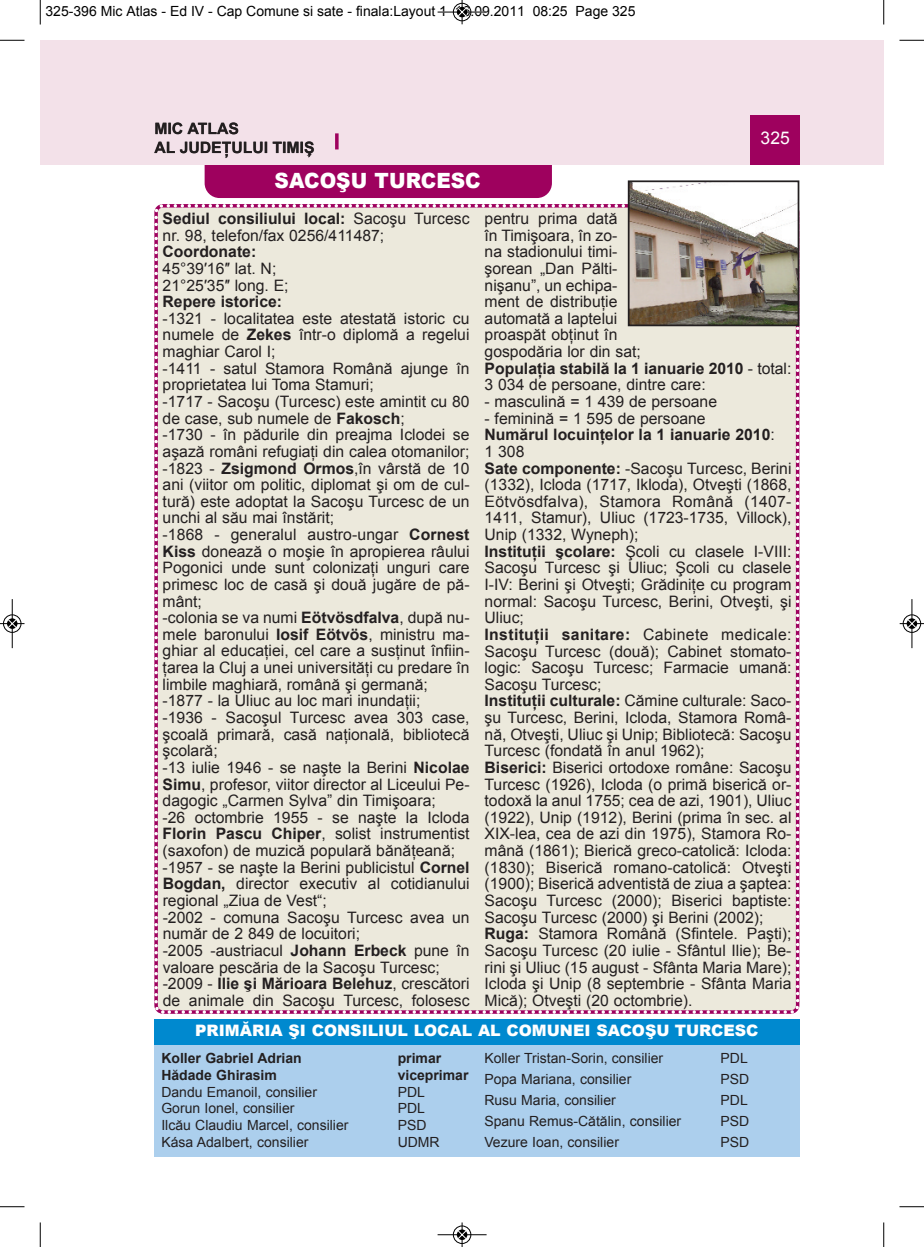
<style>
.page{position:relative;width:924px;height:1247px;background:#fff}
.page>*{position:absolute;margin:0;border:0;box-sizing:border-box;transform-origin:0 0}
.t1{font:900 21px "Arial";color:#fff;scale:.95 1}
.t2{font:17.5px "Arial";color:#fff}
.t3{font:15.75px/16.6px "Arial";color:#231f20}
.t4{font:700 15.75px/18.9px "Arial";color:#231f20}
.t5{font:900 15.75px "Arial";color:#fff}
.t6{font:14px "Arial";color:#231f20}
.t7{font:14px "Arial";color:#000}
.t8{font:700 14px "Arial";color:#231f20}
.s1{font-weight:700}
</style>
<div class="page">
<div style="left:205px;top:135px;width:347px;height:63px;background:#9e015e;border-radius:15px"></div>
<div style="left:40px;top:40px;width:844px;height:124px;background:#f3e1e9"></div>
<div style="left:750px;top:115px;width:50px;height:49px;background:#9e015e"></div>
<svg style="left:335px;top:133px;width:4px;height:16px"></svg>
<div style="left:154px;top:201px;width:646px;height:813px;background:#ece9dc"></div>
<svg style="left:161px;top:1010px;width:4px;height:3px"></svg>
<div style="left:154px;top:1045px;width:645px;height:111px;background:#accfed"></div>
<div style="left:154px;top:1018px;width:645px;height:26px;background:#0089cf"></div>
<img style="left:631px;top:183px;width:165px;height:140px">
<div style="left:628px;top:180px;width:171px;height:146px;border:2px solid #231f20"></div>
<svg style="left:155px;top:123px;width:83px;height:11px"></svg>
<svg style="left:154px;top:142px;width:160px;height:15px"></svg>
<svg style="left:40px;top:0;width:1px;height:24px"></svg>
<svg style="left:0;top:40px;width:24px;height:1px"></svg>
<svg style="left:883px;top:0;width:1px;height:24px"></svg>
<svg style="left:899px;top:40px;width:25px;height:1px"></svg>
<svg style="left:40px;top:1222px;width:1px;height:24px"></svg>
<svg style="left:0;top:1206px;width:24px;height:1px"></svg>
<svg style="left:883px;top:1222px;width:1px;height:24px"></svg>
<svg style="left:899px;top:1206px;width:25px;height:1px"></svg>
<hr style="left:438px;top:12px;width:48px;height:1px;background:#000">
<div style="left:453px;top:3px;width:18px;height:18px;border:1px solid #000;border-radius:50%"></div>
<svg style="left:458px;top:0;width:8px;height:24px"></svg>
<hr style="left:438px;top:1234px;width:48px;height:1px;background:#000">
<div style="left:453px;top:1225px;width:18px;height:18px;border:1px solid #000;border-radius:50%"></div>
<svg style="left:458px;top:1222px;width:8px;height:24px"></svg>
<div style="left:3px;top:614px;width:19px;height:19px;border:1px solid #fff;border-radius:50%"></div>
<hr style="left:12px;top:599px;width:1px;height:49px;background:#000">
<div style="left:3px;top:614px;width:18px;height:18px;border:1px solid #000;border-radius:50%"></div>
<svg style="left:0;top:619px;width:24px;height:9px"></svg>
<div style="left:902px;top:614px;width:19px;height:19px;border:1px solid #fff;border-radius:50%"></div>
<hr style="left:911px;top:599px;width:1px;height:49px;background:#000">
<div style="left:903px;top:614px;width:18px;height:18px;border:1px solid #000;border-radius:50%"></div>
<svg style="left:900px;top:619px;width:24px;height:9px"></svg>
<p class="t7" style="left:46px;top:3px;width:591px">325-396 Mic Atlas - Ed IV - Cap Comune si sate - finala:Layout 1 16.09.2011 08:25 Page 325</p>
<p class="t4" style="left:154px;top:119px;width:162px">MIC ATLAS<br>AL JUDEŢULUI TIMIŞ</p>
<h1 class="t1" style="left:275px;top:165px;width:218px">SACOŞU TURCESC</h1>
<p class="t2" style="left:760px;top:128px;width:31px">325</p>
<p class="t3" style="left:163px;top:210px;width:308px"><span class="s1">Sediul consiliului local:</span> Sacoşu Turcesc nr. 98, telefon/fax 0256/411487;</p>
<p class="t4" style="left:163px;top:242px;width:95px">Coordonate:</p>
<p class="t3" style="left:163px;top:260px;width:128px">45°39′16″ lat. N;<br>21°25′35″ long. E;</p>
<p class="t4" style="left:163px;top:292px;width:121px">Repere istorice:</p>
<p class="t3" style="left:163px;top:310px;width:309px">-1321 - localitatea este atestată istoric cu numele de <span class="s1">Zekes</span> într-o diplomă a regelui maghiar Carol I;<br>-1411 - satul Stamora Română ajunge în proprietatea lui Toma Stamuri;<br>-1717 - Sacoşu (Turcesc) este amintit cu 80 de case, sub numele de <span class="s1">Fakosch</span>;<br>-1730 - în pădurile din preajma Iclodei se aşază români refugiaţi din calea otomanilor; -1823 - <span class="s1">Zsigmond Ormos</span>,în vârstă de 10 ani (viitor om politic, diplomat şi om de cul&shy;tură) este adoptat la Sacoşu Turcesc de un unchi al său mai înstărit;<br>-1868 - generalul austro-ungar <span class="s1">Cornest Kiss</span> donează o moşie în apropierea râului Pogonici unde sunt colonizaţi unguri care primesc loc de casă şi două jugăre de pă&shy;mânt;<br>-colonia se va numi <span class="s1">Eötvösdfalva</span>, după nu&shy;mele baronului <span class="s1">Iosif Eötvös</span>, ministru ma&shy;ghiar al educaţiei, cel care a susţinut înfiin&shy;ţarea la Cluj a unei universităţi cu predare în limbile maghiară, română şi germană; -1877 - la Uliuc au loc mari inundaţii;<br>-1936 - Sacoşul Turcesc avea 303 case, şcoală primară, casă naţională, bibliotecă şcolară;<br>-13 iulie 1946 - se naşte la Berini <span class="s1">Nicolae Simu</span>, profesor, viitor director al Liceului Pe&shy;dagogic „Carmen Sylva” din Timişoara;<br>-26 octombrie 1955 - se naşte la Icloda <span class="s1">Florin Pascu Chiper</span>, solist instrumentist (saxofon) de muzică populară bănăţeană; -1957 - se naşte la Berini publicistul <span class="s1">Cornel Bogdan,</span> director executiv al cotidianului regional „Ziua de Vest“;<br>-2002 - comuna Sacoşu Turcesc avea un număr de 2 849 de locuitori;<br>-2005 -austriacul <span class="s1">Johann Erbeck</span> pune în valoare pescăria de la Sacoşu Turcesc; -2009 - <span class="s1">Ilie şi Mărioara Belehuz</span>, crescători de animale din Sacoşu Turcesc, folosesc</p>
<p class="t3" style="left:484px;top:210px;width:308px">pentru prima dată<br>în Timişoara, în zo-<br>na stadionului timi-<br>şorean „Dan Pălti-<br>nişanu”, un echipa-<br>ment de distribuţie<br>automată a laptelui<br>proaspăt obţinut în<br>gospodăria lor din sat;<br><span class="s1">Populaţia stabilă la 1 ianuarie 2010</span> - total:<br>3 034 de persoane, dintre care:</p>
<p class="t3" style="left:484px;top:393px;width:234px">- masculină = 1 439 de persoane</p>
<p class="t3" style="left:484px;top:410px;width:308px">- feminină = 1 595 de persoane<br><span class="s1">Numărul locuinţelor la 1 ianuarie 2010</span>:<br>1 308<br><span class="s1">Sate componente:</span> -Sacoşu Turcesc, Berini (1332), Icloda (1717, Ikloda), Otveşti (1868, Eötvösdfalva), Stamora Română (1407- 1411, Stamur), Uliuc (1723-1735, Villock), Unip (1332, Wyneph);<br><span class="s1">Instituţii şcolare:</span> Şcoli cu clasele I-VIII:<br>Sacoşu Turcesc şi Uliuc; Şcoli cu clasele I-IV: Berini şi Otveşti; Grădiniţe cu program normal: Sacoşu Turcesc, Berini, Otveşti, şi Uliuc;<br><span class="s1">Instituţii sanitare:</span> Cabinete medicale:<br>Sacoşu Turcesc (două); Cabinet stomato&shy;logic: Sacoşu Turcesc; Farmacie umană:<br>Sacoşu Turcesc;<br><span class="s1">Instituţii culturale:</span> Cămine culturale: Saco&shy;şu Turcesc, Berini, Icloda, Stamora Româ&shy;nă, Otveşti, Uliuc şi Unip; Bibliotecă: Sacoşu Turcesc (fondată în anul 1962);<br><span class="s1">Biserici:</span> Biserici ortodoxe române: Sacoşu Turcesc (1926), Icloda (o primă biserică or&shy;todoxă la anul 1755; cea de azi, 1901), Uliuc (1922), Unip (1912), Berini (prima în sec. al XIX-lea, cea de azi din 1975), Stamora Ro&shy;mână (1861); Bierică greco-catolică: Icloda: (1830); Biserică romano-catolică: Otveşti (1900); Biserică adventistă de ziua a şaptea:<br>Sacoşu Turcesc (2000); Biserici baptiste:<br>Sacoşu Turcesc (2000) şi Berini (2002); <span class="s1">Ruga:</span> Stamora Română (Sfintele. Paşti); Sacoşu Turcesc (20 iulie - Sfântul Ilie); Be&shy;rini şi Uliuc (15 august - Sfânta Maria Mare); Icloda şi Unip (8 septembrie - Sfânta Maria Mică); Otveşti (20 octombrie).</p>
<p class="t5" style="left:195px;top:1018px;width:565px">PRIMĂRIA ŞI CONSILIUL LOCAL AL COMUNEI SACOŞU TURCESC</p>
<p class="t8" style="left:161px;top:1050px;width:142px">Koller Gabriel Adrian</p>
<p class="t8" style="left:398px;top:1050px;width:45px">primar</p>
<p class="t8" style="left:161px;top:1067px;width:117px">Hădade Ghirasim</p>
<p class="t8" style="left:398px;top:1067px;width:72px">viceprimar</p>
<p class="t6" style="left:161px;top:1083px;width:157px">Dandu Emanoil, consilier</p>
<p class="t6" style="left:398px;top:1083px;width:29px">PDL</p>
<p class="t6" style="left:161px;top:1100px;width:135px">Gorun Ionel, consilier</p>
<p class="t6" style="left:398px;top:1100px;width:29px">PDL</p>
<p class="t6" style="left:161px;top:1117px;width:189px">Ilcău Claudiu Marcel, consilier</p>
<p class="t6" style="left:398px;top:1117px;width:30px">PSD</p>
<p class="t6" style="left:161px;top:1134px;width:149px">Kása Adalbert, consilier</p>
<p class="t6" style="left:398px;top:1134px;width:43px">UDMR</p>
<p class="t6" style="left:484px;top:1050px;width:180px">Koller Tristan-Sorin, consilier</p>
<p class="t6" style="left:720px;top:1050px;width:29px">PDL</p>
<p class="t6" style="left:484px;top:1071px;width:149px">Popa Mariana, consilier</p>
<p class="t6" style="left:720px;top:1071px;width:30px">PSD</p>
<p class="t6" style="left:484px;top:1092px;width:133px">Rusu Maria, consilier</p>
<p class="t6" style="left:720px;top:1092px;width:29px">PDL</p>
<p class="t6" style="left:484px;top:1113px;width:198px">Spanu Remus-Cătălin, consilier</p>
<p class="t6" style="left:720px;top:1113px;width:30px">PSD</p>
<p class="t6" style="left:484px;top:1134px;width:136px">Vezure Ioan, consilier</p>
<p class="t6" style="left:720px;top:1134px;width:30px">PSD</p>
</div>
